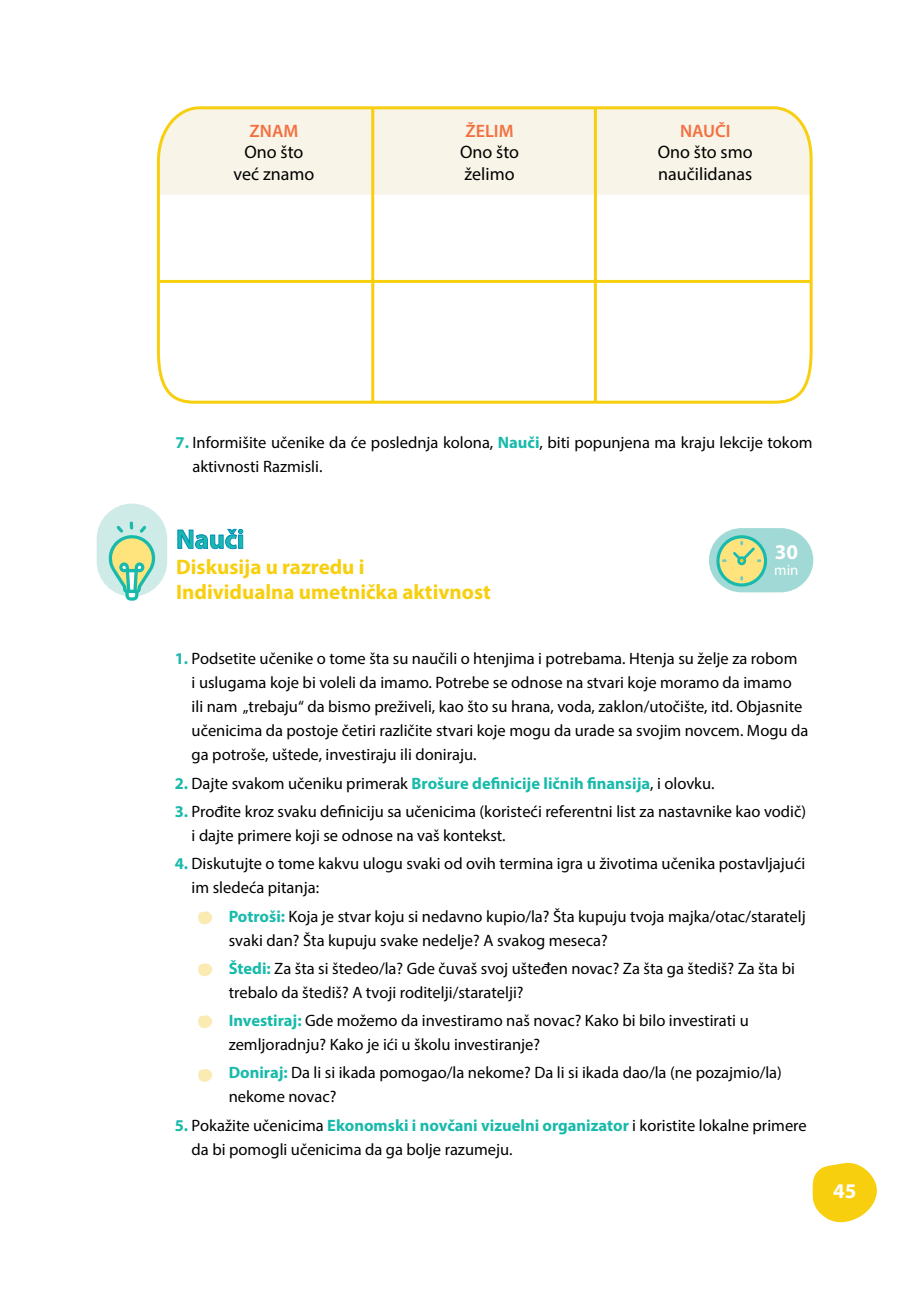
<style>
.page{position:relative;width:919px;height:1289px;background:#fff}
.page>*{position:absolute;margin:0;border:0;box-sizing:border-box;transform-origin:0 0}
.t1{font:700 27px "Myriad Pro";color:#18baab}
.t2{font:700 21px/25.2px "Myriad Pro";color:#f7cf0f}
.t3{font:700 21px "Myriad Pro";color:#fff}
.t4{font:18px/21.6px "Myriad Pro";color:#000}
.t5{font:600 18px "Myriad Pro";color:#f37041}
.t6{font:16.5px/24px "Myriad Pro";color:#000}
.t7{font:15px "Myriad Pro";color:#fff}
.s1{font-weight:700;color:#18baab}
</style>
<div class="page">
<svg style="left:812px;top:1162px;width:65px;height:61px"></svg>
<svg style="left:198px;top:911px;width:15px;height:14px"></svg>
<svg style="left:198px;top:963px;width:15px;height:14px"></svg>
<svg style="left:198px;top:1015px;width:15px;height:13px"></svg>
<svg style="left:198px;top:1069px;width:15px;height:13px"></svg>
<div style="left:97px;top:503px;width:70px;height:93px;background:#cfebe8;border-radius:35px"></div>
<svg style="left:107px;top:521px;width:49px;height:79px"></svg>
<svg style="left:177px;top:528px;width:66px;height:21px"></svg>
<svg style="left:709px;top:528px;width:104px;height:64px;background:#b4ddc4"></svg>
<svg style="left:156px;top:106px;width:657px;height:298px"></svg>
<p class="t5" style="left:249px;top:119px;width:50px">ZNAM</p>
<p class="t4" style="left:233px;top:141px;width:82px;text-align:center">Ono što već znamo</p>
<p class="t5" style="left:465px;top:119px;width:49px">ŽELIM</p>
<p class="t4" style="left:460px;top:141px;width:60px">Ono što želimo</p>
<p class="t5" style="left:680px;top:119px;width:52px">NAUČI</p>
<p class="t4" style="left:657px;top:141px;width:96px">Ono što smo naučilidanas</p>
<p class="t6" style="left:192px;top:430px;width:621px;text-indent:-17px"><span class="s1">7.</span> Informišite učenike da će poslednja kolona, <span class="s1">Nauči</span>, biti popunjena ma kraju lekcije tokom aktivnosti Razmisli.</p>
<h1 class="t1" style="left:176px;top:521px;width:70px">Nauči</h1>
<p class="t2" style="left:176px;top:553px;width:316px">Diskusija u razredu i<br>Individualna umetnička aktivnost</p>
<p class="t3" style="left:774px;top:538px;width:25px">30</p>
<p class="t7" style="left:774px;top:561px;width:26px">min</p>
<p class="t6" style="left:192px;top:646px;width:618px;text-indent:-17px"><span class="s1">1.</span> Podsetite učenike o tome šta su naučili o htenjima i potrebama. Htenja su želje za robom<br>i uslugama koje bi voleli da imamo. Potrebe se odnose na stvari koje moramo da imamo<br>ili nam „trebaju“ da bismo preživeli, kao što su hrana, voda, zaklon/utočište, itd. Objasnite učenicima da postoje četiri različite stvari koje mogu da urade sa svojim novcem. Mogu da ga potroše, uštede, investiraju ili doniraju.</p>
<p class="t6" style="left:175px;top:771px;width:541px"><span class="s1">2.</span> Dajte svakom učeniku primerak <span class="s1">Brošure definicije ličnih finansija</span>, i olovku.</p>
<p class="t6" style="left:192px;top:799px;width:616px;text-indent:-17px"><span class="s1">3.</span> Prođite kroz svaku definiciju sa učenicima (koristeći referentni list za nastavnike kao vodič) i dajte primere koji se odnose na vaš kontekst.</p>
<p class="t6" style="left:192px;top:851px;width:615px;text-indent:-17px"><span class="s1">4.</span> Diskutujte o tome kakvu ulogu svaki od ovih termina igra u životima učenika postavljajući im sledeća pitanja:</p>
<p class="t6" style="left:229px;top:903px;width:578px"><span class="s1">Potroši:</span> Koja je stvar koju si nedavno kupio/la? Šta kupuju tvoja majka/otac/staratelj svaki dan? Šta kupuju svake nedelje? A svakog meseca?</p>
<p class="t6" style="left:229px;top:956px;width:567px"><span class="s1">Štedi:</span> Za šta si štedeo/la? Gde čuvaš svoj ušteđen novac? Za šta ga štediš? Za šta bi trebalo da štediš? A tvoji roditelji/staratelji?</p>
<p class="t6" style="left:229px;top:1008px;width:521px"><span class="s1">Investiraj:</span> Gde možemo da investiramo naš novac? Kako bi bilo investirati u zemljoradnju? Kako je ići u školu investiranje?</p>
<p class="t6" style="left:229px;top:1060px;width:554px"><span class="s1">Doniraj:</span> Da li si ikada pomogao/la nekome? Da li si ikada dao/la (ne pozajmio/la) nekome novac?</p>
<p class="t6" style="left:192px;top:1112px;width:616px;text-indent:-17px"><span class="s1">5.</span> Pokažite učenicima <span class="s1">Ekonomski i novčani vizuelni organizator</span> i koristite lokalne primere da bi pomogli učenicima da ga bolje razumeju.</p>
<p class="t3" style="left:833px;top:1176px;width:25px">45</p>
</div>
